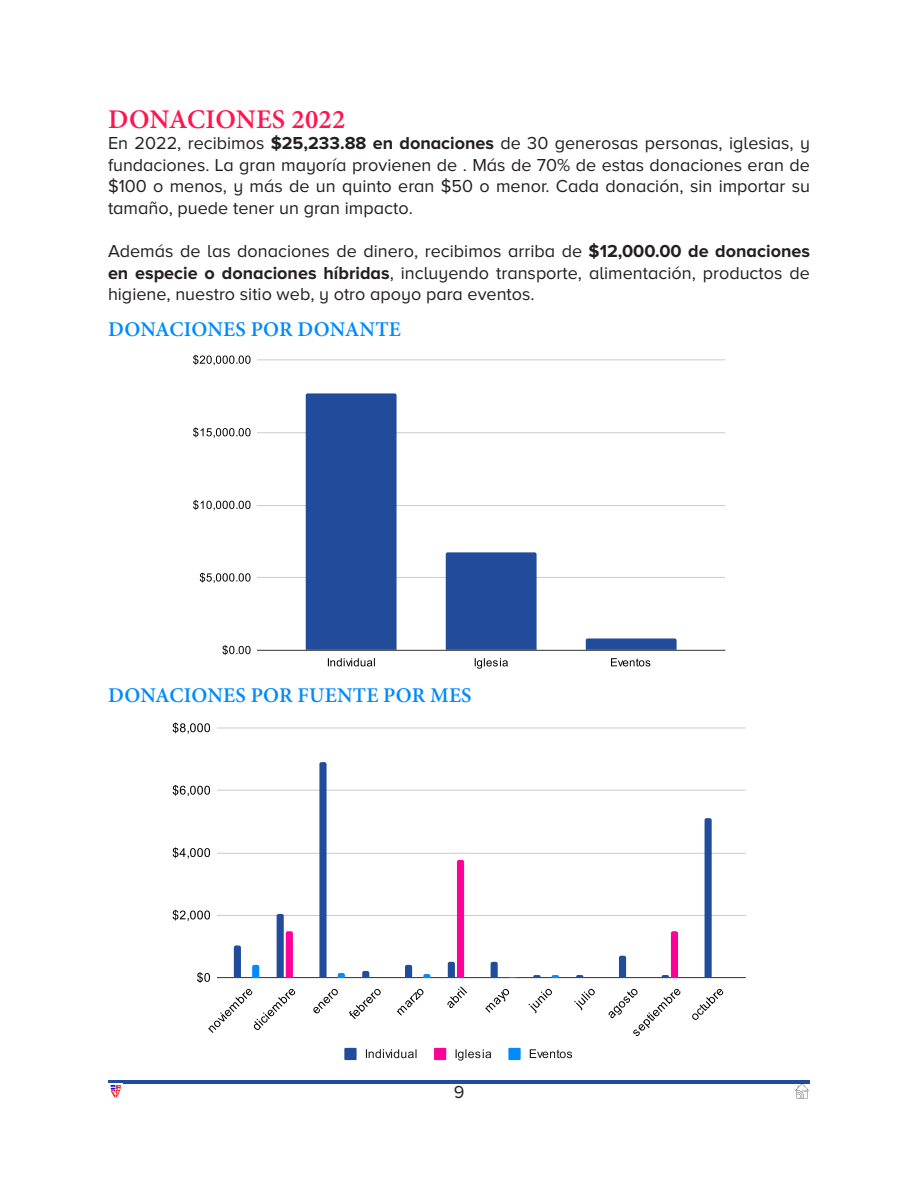
<style>
.page{position:relative;width:918px;height:1188px;background:#fff}
.page>*{position:absolute;margin:0;border:0;box-sizing:border-box;transform-origin:0 0}
.t1{font:600 27px "Minion Pro";letter-spacing:.01em;color:#ff1550}
.Sub_Header{font:600 21px "Minion Pro";letter-spacing:.01em;color:#008afc}
.t2{font:18px/21.6px "Proxima Nova A";color:#231f20;text-align:justify}
.s1{font-weight:700}
</style>
<div class="page">
<hr style="left:217px;top:977px;width:529px;height:1px;background:#333">
<hr style="left:217px;top:915px;width:529px;height:1px;background:#ccc">
<hr style="left:217px;top:853px;width:529px;height:1px;background:#ccc">
<hr style="left:217px;top:790px;width:529px;height:1px;background:#ccc">
<hr style="left:217px;top:727px;width:529px;height:1px;background:#ccc">
<svg style="left:234px;top:946px;width:7px;height:32px"></svg>
<svg style="left:319px;top:762px;width:8px;height:216px;background:#395fa5"></svg>
<svg style="left:362px;top:971px;width:7px;height:7px"></svg>
<svg style="left:405px;top:965px;width:7px;height:13px"></svg>
<svg style="left:491px;top:962px;width:7px;height:16px"></svg>
<svg style="left:533px;top:975px;width:8px;height:3px"></svg>
<svg style="left:576px;top:975px;width:7px;height:3px"></svg>
<svg style="left:619px;top:956px;width:7px;height:22px"></svg>
<svg style="left:705px;top:818px;width:7px;height:160px"></svg>
<svg style="left:277px;top:914px;width:16px;height:64px"></svg>
<svg style="left:448px;top:860px;width:16px;height:118px"></svg>
<svg style="left:662px;top:931px;width:16px;height:47px"></svg>
<svg style="left:252px;top:965px;width:7px;height:13px"></svg>
<svg style="left:338px;top:973px;width:7px;height:5px"></svg>
<svg style="left:423px;top:974px;width:7px;height:4px"></svg>
<svg style="left:552px;top:975px;width:7px;height:3px"></svg>
<svg style="left:197px;top:972px;width:13px;height:11px"></svg>
<svg style="left:173px;top:910px;width:37px;height:11px"></svg>
<svg style="left:173px;top:847px;width:37px;height:12px"></svg>
<svg style="left:173px;top:785px;width:37px;height:11px"></svg>
<svg style="left:173px;top:723px;width:37px;height:11px"></svg>
<svg style="left:208px;top:989px;width:87px;height:44px"></svg>
<svg style="left:313px;top:989px;width:25px;height:24px"></svg>
<svg style="left:349px;top:989px;width:32px;height:30px"></svg>
<svg style="left:397px;top:989px;width:27px;height:27px"></svg>
<svg style="left:447px;top:986px;width:20px;height:22px"></svg>
<svg style="left:485px;top:989px;width:24px;height:24px"></svg>
<svg style="left:528px;top:989px;width:24px;height:24px"></svg>
<svg style="left:574px;top:989px;width:21px;height:21px"></svg>
<svg style="left:609px;top:989px;width:71px;height:47px"></svg>
<svg style="left:692px;top:989px;width:31px;height:31px"></svg>
<div style="left:344px;top:1048px;width:13px;height:12px;background:#214c9b"></div>
<svg style="left:366px;top:1049px;width:51px;height:9px"></svg>
<div style="left:434px;top:1048px;width:12px;height:12px;background:#fe0198"></div>
<svg style="left:456px;top:1049px;width:35px;height:12px"></svg>
<div style="left:508px;top:1048px;width:13px;height:12px;background:#008afc"></div>
<svg style="left:530px;top:1049px;width:42px;height:9px"></svg>
<hr style="left:257px;top:650px;width:468px;height:1px;background:#333">
<hr style="left:257px;top:577px;width:468px;height:1px;background:#ccc">
<hr style="left:257px;top:505px;width:468px;height:1px;background:#ccc">
<hr style="left:257px;top:432px;width:468px;height:1px;background:#ccc">
<hr style="left:257px;top:359px;width:468px;height:1px;background:#ccc">
<div style="left:306px;top:393px;width:91px;height:257px;background:#214c9b"></div>
<div style="left:446px;top:552px;width:91px;height:98px;background:#214c9b"></div>
<svg style="left:586px;top:638px;width:91px;height:12px"></svg>
<svg style="left:222px;top:645px;width:29px;height:10px"></svg>
<svg style="left:200px;top:573px;width:51px;height:10px"></svg>
<svg style="left:193px;top:500px;width:58px;height:10px"></svg>
<svg style="left:193px;top:427px;width:58px;height:11px"></svg>
<svg style="left:193px;top:355px;width:58px;height:10px"></svg>
<svg style="left:328px;top:658px;width:47px;height:8px"></svg>
<svg style="left:475px;top:658px;width:33px;height:11px"></svg>
<svg style="left:611px;top:658px;width:39px;height:8px"></svg>
<hr style="left:108px;top:1080px;width:702px;height:3px;background:#214c9b">
<img style="left:110px;top:1085px;width:11px;height:13px">
<img style="left:795px;top:1084px;width:15px;height:14px">
<p class="t1" style="left:108px;top:100px;width:239px">DONACIONES 2022</p>
<p class="t2" style="left:108px;top:132px;width:704px">En 2022, recibimos <span class="s1">$25,233.88 en donaciones</span> de 30 generosas personas, iglesias, y fundaciones. La gran mayoría provienen de . Más de 70% de estas donaciones eran de $100 o menos, y más de un quinto eran $50 o menor. Cada donación, sin importar su tamaño, puede tener un gran impacto.</p>
<p class="t2" style="left:108px;top:240px;width:704px">Además de las donaciones de dinero, recibimos arriba de <span class="s1">$12,000.00 de donaciones en especie o donaciones híbridas</span>, incluyendo transporte, alimentación, productos de higiene, nuestro sitio web, y otro apoyo para eventos.</p>
<p class="Sub_Header" style="left:108px;top:315px;width:294px">DONACIONES POR DONANTE</p>
<p class="Sub_Header" style="left:108px;top:681px;width:365px">DONACIONES POR FUENTE POR MES</p>
<p class="t2" style="left:454px;top:1081px;width:12px">9</p>
</div>
